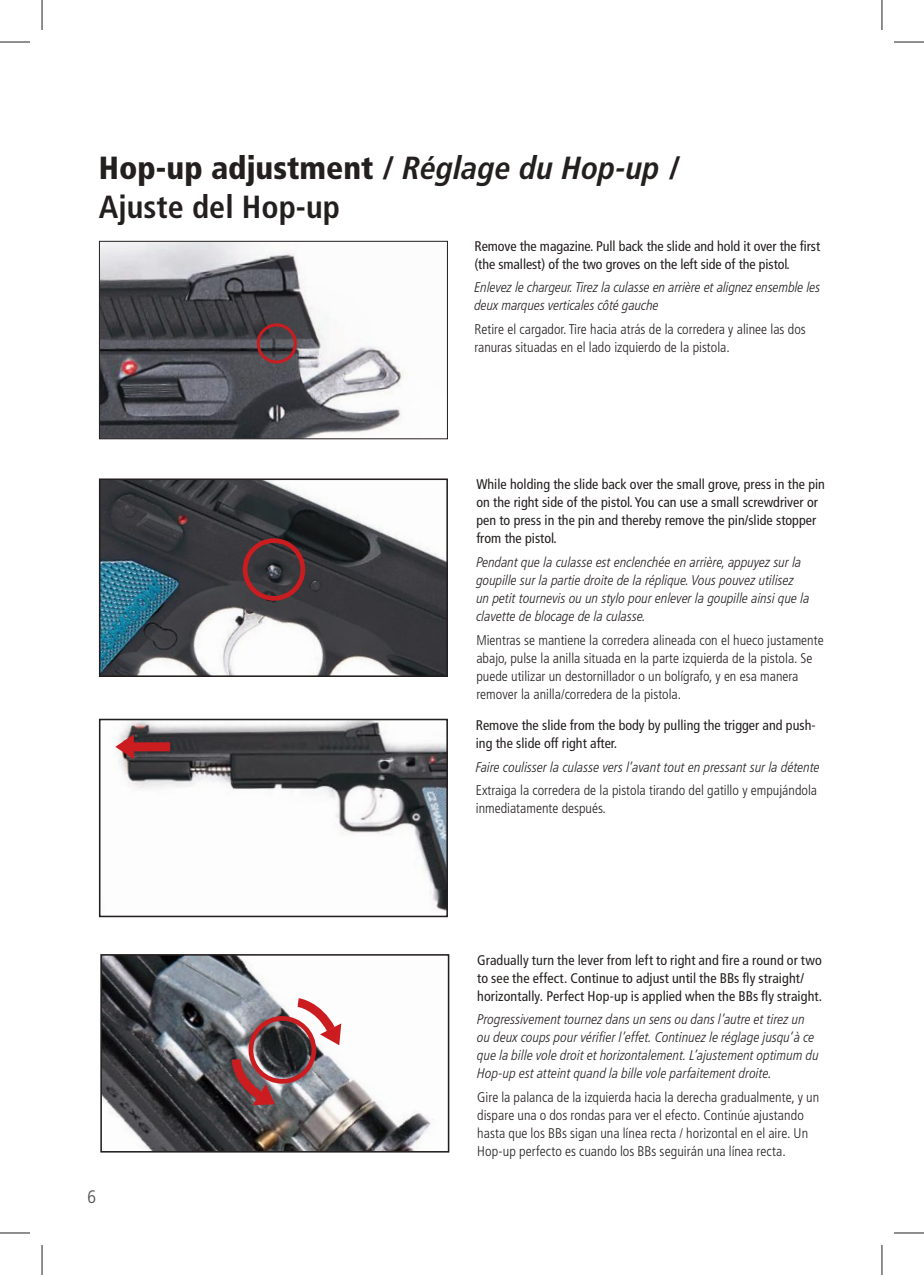
<style>
.page{position:relative;width:924px;height:1275px;background:#fff}
.page>*{position:absolute;margin:0;border:0;box-sizing:border-box;transform-origin:0 0}
.t1{font:900 condensed 32px/38.4px "Frutiger LT Pro";color:#241f1f}
.t2{font:300 condensed 18px "Frutiger LT Pro";color:#4e4b4c}
.t3{font:300 condensed 14px/18px "Frutiger LT Pro";color:#241f1f}
.t4{font:italic 300 condensed 14px/18px "Frutiger LT Pro";color:#241f1f}
.t5{font:condensed 14px/18px "Frutiger LT Pro";color:#241f1f}
.s1{font-weight:700;font-stretch:normal}
.s2{font-weight:700;font-style:italic}
.s3{font-weight:700}
</style>
<div class="page">
<img style="left:102px;top:481px;width:342px;height:193px">
<div style="left:99px;top:478px;width:348px;height:199px;border:2px solid #241f1f"></div>
<img style="left:101px;top:243px;width:304px;height:194px">
<div style="left:99px;top:241px;width:348px;height:198px;border:1px solid #241f1f"></div>
<img style="left:119px;top:721px;width:325px;height:190px">
<div style="left:99px;top:718px;width:348px;height:199px;border:2px solid #241f1f"></div>
<img style="left:103px;top:957px;width:330px;height:192px">
<div style="left:100px;top:954px;width:349px;height:198px;border:2px solid #241f1f"></div>
<div style="left:243px;top:538px;width:62px;height:63px;border:5px solid #cb1c20;border-radius:50%"></div>
<svg style="left:227px;top:1050px;width:48px;height:57px"></svg>
<div style="left:248px;top:1016px;width:68px;height:67px;border:5px solid #cb1c20;border-radius:50%"></div>
<svg style="left:289px;top:993px;width:53px;height:52px"></svg>
<svg style="left:115px;top:734px;width:55px;height:25px"></svg>
<div style="left:256px;top:323px;width:41px;height:40px;border:3px solid #cb1c20;border-radius:50%"></div>
<hr style="left:0;top:42px;width:30px;height:1px;background:#241f1f">
<hr style="left:893px;top:42px;width:30px;height:1px;background:#241f1f">
<hr style="left:0;top:1232px;width:30px;height:1px;background:#241f1f">
<hr style="left:893px;top:1232px;width:30px;height:1px;background:#241f1f">
<hr style="left:42px;top:0;width:1px;height:30px;background:#241f1f">
<hr style="left:42px;top:1245px;width:1px;height:30px;background:#241f1f">
<hr style="left:881px;top:0;width:1px;height:30px;background:#241f1f">
<hr style="left:881px;top:1245px;width:1px;height:30px;background:#241f1f">
<h1 class="t1" style="left:99px;top:149px;width:583px">Hop-up adjustment <span class="s1">/</span> <span class="s2">Réglage du Hop-up</span> <span class="s1">/<br></span><span class="s3">Ajuste del Hop-up</span></h1>
<p class="t5" style="left:474px;top:237px;width:347px">Remove the magazine. Pull back the slide and hold it over the first (the smallest) of the two groves on the left side of the pistol.</p>
<p class="t4" style="left:474px;top:278px;width:347px">Enlevez le chargeur. Tirez la culasse en arrière et alignez ensemble les deux marques verticales côté gauche</p>
<p class="t3" style="left:474px;top:320px;width:333px">Retire el cargador. Tire hacia atrás de la corredera y alinee las dos ranuras situadas en el lado izquierdo de la pistola.</p>
<p class="t5" style="left:476px;top:475px;width:350px">While holding the slide back over the small grove, press in the pin on the right side of the pistol. You can use a small screwdriver or pen to press in the pin and thereby remove the pin/slide stopper from the pistol.</p>
<p class="t4" style="left:476px;top:553px;width:334px">Pendant que la culasse est enclenchée en arrière, appuyez sur la goupille sur la partie droite de la réplique. Vous pouvez utilisez un petit tournevis ou un stylo pour enlever la goupille ainsi que la clavette de blocage de la culasse.</p>
<p class="t3" style="left:476px;top:631px;width:348px">Mientras se mantiene la corredera alineada con el hueco justamente abajo, pulse la anilla situada en la parte izquierda de la pistola. Se puede utilizar un destornillador o un bolígrafo, y en esa manera remover la anilla/corredera de la pistola.</p>
<p class="t5" style="left:475px;top:716px;width:341px">Remove the slide from the body by pulling the trigger and push&shy;ing the slide off right after.</p>
<p class="t4" style="left:475px;top:758px;width:345px">Faire coulisser la culasse vers l’avant tout en pressant sur la détente</p>
<p class="t3" style="left:475px;top:782px;width:342px">Extraiga la corredera de la pistola tirando del gatillo y empujándola inmediatamente después.</p>
<p class="t2" style="left:87px;top:1186px;width:10px">6</p>
<p class="t5" style="left:477px;top:951px;width:346px">Gradually turn the lever from left to right and fire a round or two to see the effect. Continue to adjust until the BBs fly straight/ horizontally. Perfect Hop-up is applied when the BBs fly straight.</p>
<p class="t4" style="left:477px;top:1010px;width:343px">Progressivement tournez dans un sens ou dans l’autre et tirez un ou deux coups pour vérifier l’effet. Continuez le réglage jusqu’à ce que la bille vole droit et horizontalement. L’ajustement optimum du Hop-up est atteint quand la bille vole parfaitement droite.</p>
<p class="t3" style="left:477px;top:1088px;width:343px">Gire la palanca de la izquierda hacia la derecha gradualmente, y un dispare una o dos rondas para ver el efecto. Continúe ajustando hasta que los BBs sigan una línea recta / horizontal en el aire. Un Hop-up perfecto es cuando los BBs seguirán una línea recta.</p>
</div>
